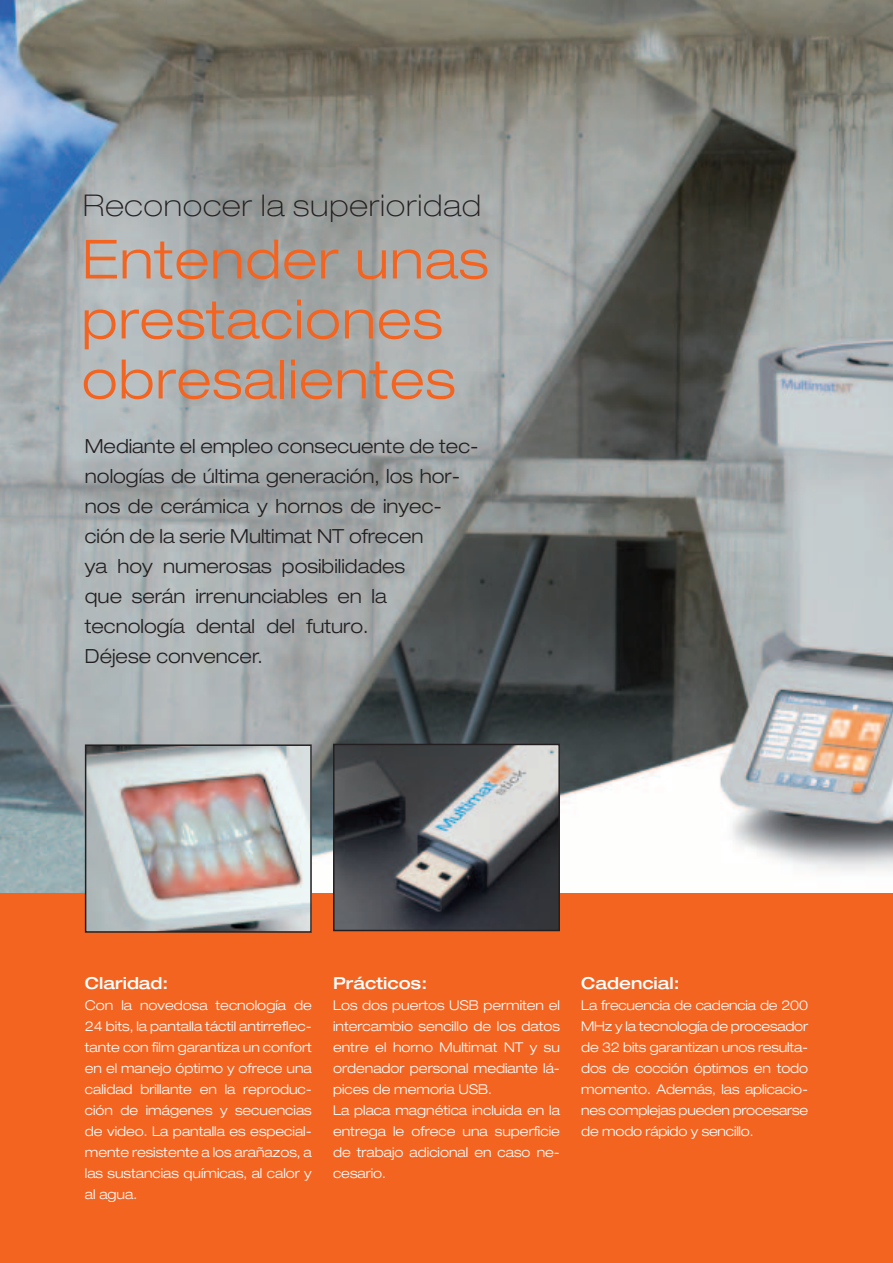
<style>
.page{position:relative;width:893px;height:1263px;background:#fff}
.page>*{position:absolute;margin:0;border:0;box-sizing:border-box;transform-origin:0 0}
.t1{font:300 expanded 54px/60px "Helvetica Neue";letter-spacing:.015em;color:#f36421}
.t2{font:100 expanded 30px "Helvetica Neue";letter-spacing:.03em;color:#231f20}
.t3{font:300 expanded 19.5px/30px "Helvetica Neue";color:#231f20}
.t4{font:500 expanded 16.5px "Helvetica Neue";color:#fff}
.t5{font:300 expanded 13.5px/21px "Helvetica Neue";color:#fff;text-align:justify}
</style>
<div class="page">
<div style="left:0;top:893px;width:892px;height:370px;background:#f36421"></div>
<img style="left:0;top:0;width:892px;height:893px">
<img style="left:88px;top:747px;width:221px;height:183px">
<div style="left:85px;top:744px;width:227px;height:189px;border:2px solid #231f20"></div>
<img style="left:336px;top:747px;width:221px;height:181px">
<div style="left:333px;top:744px;width:227px;height:187px;border:2px solid #231f20"></div>
<h2 class="t2" style="left:83px;top:194px;width:399px">Reconocer la superioridad</h2>
<h1 class="t1" style="left:82px;top:234px;width:408px">Entender unas prestaciones obresalientes</h1>
<p class="t3" style="left:85px;top:433px;width:395px">Mediante el empleo consecuente de tec&shy;nologías de última generación, los hor&shy;nos de cerámica y hornos de inyec&shy;ción de la serie Multimat NT ofrecen<br>ya hoy numerosas posibilidades<br>que serán irrenunciables en la tecnología dental del futuro.<br>Déjese convencer.</p>
<p class="t4" style="left:85px;top:977px;width:85px">Claridad:</p>
<p class="t5" style="left:85px;top:996px;width:228px">Con la novedosa tecnología de 24 bits, la pantalla táctil antirreflec&shy;tante con film garantiza un confort en el manejo óptimo y ofrece una calidad brillante en la reproduc&shy;ción de imágenes y secuencias de video. La pantalla es especial&shy;mente resistente a los arañazos, a las sustancias químicas, al calor y al agua.</p>
<p class="t4" style="left:333px;top:977px;width:96px">Prácticos:</p>
<p class="t5" style="left:333px;top:996px;width:228px;text-align:left">Los dos puertos USB permiten el intercambio sencillo de los datos entre el horno Multimat NT y su ordenador personal mediante lá&shy;pices de memoria USB.<br>La placa magnética incluida en la entrega le ofrece una superficie de trabajo adicional en caso ne&shy;cesario.</p>
<p class="t4" style="left:581px;top:977px;width:100px">Cadencial:</p>
<p class="t5" style="left:581px;top:996px;width:228px">La frecuencia de cadencia de 200<br>MHz y la tecnología de procesador de 32 bits garantizan unos resulta&shy;dos de cocción óptimos en todo momento. Además, las aplicacio&shy;nes complejas pueden procesarse de modo rápido y sencillo.</p>
</div>
